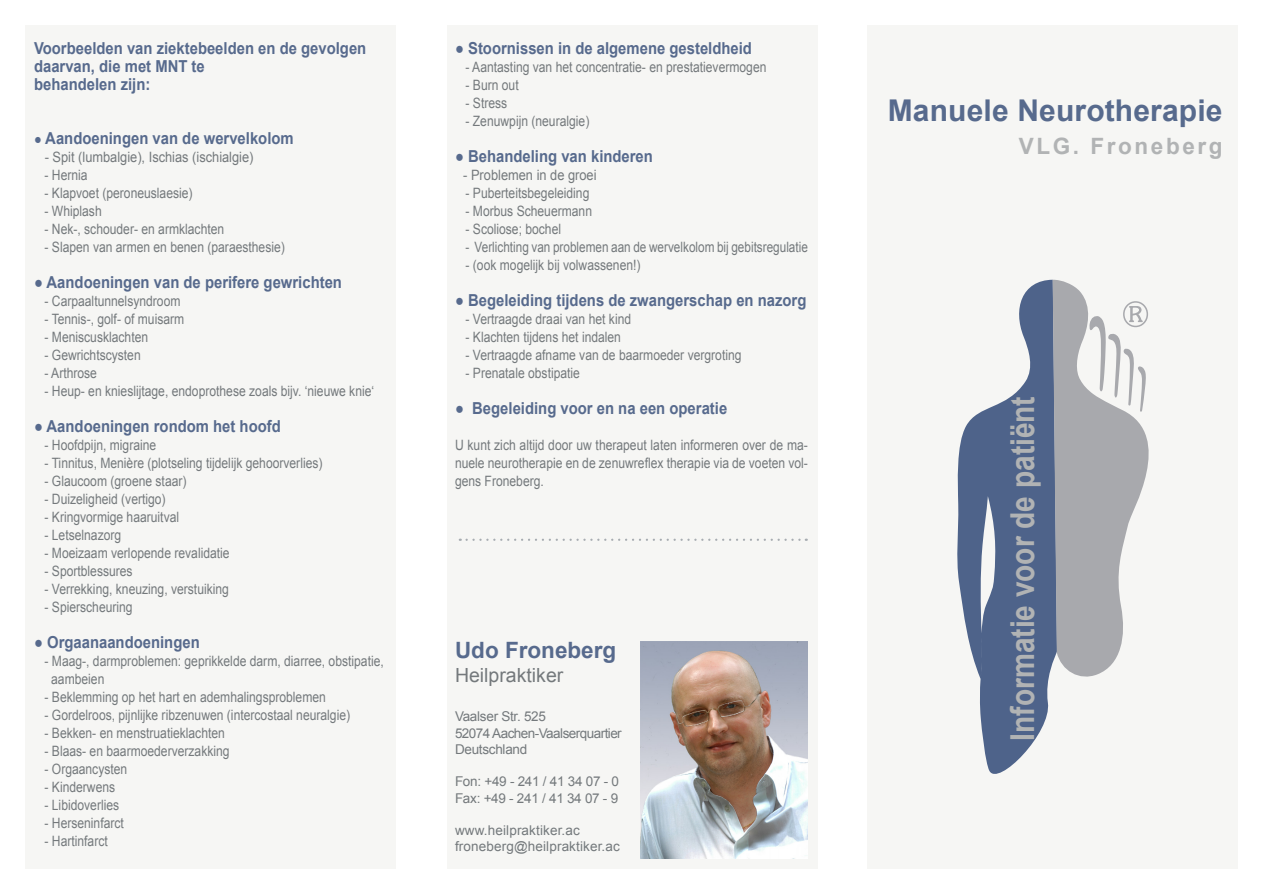
<style>
.page{position:relative;width:1263px;height:893px;background:#fff}
.page>*{position:absolute;margin:0;border:0;box-sizing:border-box;transform-origin:0 0}
.t1{font:700 33px "Arial";color:#b1b3b4;scale:.85 1}
.t2{font:700 30px "Arial";letter-spacing:.005em;color:#576a8d}
.t3{font:700 22.5px "Arial";letter-spacing:.115em;color:#b1b3b4}
.t4{font:700 22.5px "Arial";color:#576a8d}
.t5{font:19.5px "Arial";color:#74797c}
.t6{font:700 16.5px/18px "Arial";color:#576a8d;scale:.9 1}
.t7{font:14.25px/18px "Arial";color:#74797c;scale:.85 1}
.t8{font:14.25px "Arial";color:#74797c;scale:.83 1}
.t9{font:14.25px "Arial";color:#74797c;scale:.9 1}
.t10{font:13.5px/16.2px "Arial";letter-spacing:-.04em;color:#74797c}
.t11{font:13.5px/16.2px "Arial";letter-spacing:.01em;color:#74797c}
.t12{font:13.5px/16.2px "Arial";letter-spacing:-.02em;color:#74797c}
.s1{font-size:14.25px}
</style>
<div class="page">
<div style="left:25px;top:25px;width:370px;height:844px;background:#f6f6f4"></div>
<div style="left:447px;top:25px;width:371px;height:844px;background:#f6f6f4"></div>
<div style="left:867px;top:25px;width:371px;height:844px;background:#f6f6f4"></div>
<svg style="left:957px;top:280px;width:96px;height:494px;fill:#4e638a"></svg>
<svg style="left:1053px;top:280px;width:96px;height:397px;fill:#a8a9ad"></svg>
<svg style="left:1089px;top:301px;width:59px;height:111px"></svg>
<svg style="left:467px;top:539px;width:340px;height:2px"></svg>
<img style="left:641px;top:641px;width:167px;height:218px">
<p class="t6" style="left:34px;top:40px;width:371px">Voorbeelden van ziektebeelden en de gevolgen daarvan, die met MNT te<br>behandelen zijn:</p>
<p class="t6" style="left:34px;top:130px;width:290px"><span class="s1">●</span> Aandoeningen van de wervelkolom</p>
<p class="t9" style="left:45px;top:148px;width:234px">- Spit (lumbalgie), Ischias (ischialgie)</p>
<p class="t7" style="left:45px;top:166px;width:52px">- Hernia</p>
<p class="t7" style="left:45px;top:184px;width:176px">- Klapvoet (peroneuslaesie)</p>
<p class="t7" style="left:45px;top:202px;width:69px">- Whiplash</p>
<p class="t7" style="left:45px;top:220px;width:213px">- Nek-, schouder- en armklachten</p>
<p class="t7" style="left:45px;top:238px;width:284px">- Slapen van armen en benen (paraesthesie)</p>
<p class="t6" style="left:34px;top:274px;width:344px">● Aandoeningen van de perifere gewrichten</p>
<p class="t7" style="left:45px;top:292px;width:161px">- Carpaaltunnelsyndroom</p>
<p class="t7" style="left:45px;top:310px;width:166px">- Tennis-, golf- of muisarm</p>
<p class="t7" style="left:45px;top:328px;width:123px">- Meniscusklachten</p>
<p class="t7" style="left:45px;top:346px;width:115px">- Gewrichtscysten</p>
<p class="t7" style="left:45px;top:364px;width:63px">- Arthrose</p>
<p class="t7" style="left:45px;top:382px;width:389px">- Heup- en knieslijtage, endoprothese zoals bijv. ‘nieuwe knie‘</p>
<p class="t6" style="left:34px;top:418px;width:276px">● Aandoeningen rondom het hoofd</p>
<p class="t7" style="left:45px;top:436px;width:133px">- Hoofdpijn, migraine</p>
<p class="t7" style="left:45px;top:454px;width:329px">- Tinnitus, Menière (plotseling tijdelijk gehoorverlies)</p>
<p class="t7" style="left:45px;top:472px;width:169px">- Glaucoom (groene staar)</p>
<p class="t7" style="left:45px;top:490px;width:144px">- Duizeligheid (vertigo)</p>
<p class="t7" style="left:45px;top:508px;width:160px">- Kringvormige haaruitval</p>
<p class="t7" style="left:45px;top:526px;width:92px">- Letselnazorg</p>
<p class="t7" style="left:45px;top:544px;width:219px">- Moeizaam verlopende revalidatie</p>
<p class="t7" style="left:45px;top:562px;width:105px">- Sportblessures</p>
<p class="t7" style="left:45px;top:580px;width:218px">- Verrekking, kneuzing, verstuiking</p>
<p class="t7" style="left:45px;top:598px;width:105px">- Spierscheuring</p>
<p class="t6" style="left:34px;top:634px;width:186px">● Orgaanaandoeningen</p>
<p class="t7" style="left:51px;top:652px;width:393px;text-indent:-7px">- Maag-, darmproblemen: geprikkelde darm, diarree, obstipatie, aambeien</p>
<p class="t7" style="left:45px;top:688px;width:333px">- Beklemming op het hart en ademhalingsproblemen</p>
<p class="t7" style="left:45px;top:706px;width:361px">- Gordelroos, pijnlijke ribzenuwen (intercostaal neuralgie)</p>
<p class="t7" style="left:45px;top:724px;width:214px">- Bekken- en menstruatieklachten</p>
<p class="t7" style="left:45px;top:742px;width:219px">- Blaas- en baarmoederverzakking</p>
<p class="t7" style="left:45px;top:760px;width:99px">- Orgaancysten</p>
<p class="t7" style="left:45px;top:778px;width:85px">- Kinderwens</p>
<p class="t7" style="left:45px;top:796px;width:89px">- Libidoverlies</p>
<p class="t7" style="left:45px;top:814px;width:95px">- Herseninfarct</p>
<p class="t7" style="left:45px;top:832px;width:76px">- Hartinfarct</p>
<p class="t6" style="left:455px;top:40px;width:331px">● Stoornissen in de algemene gesteldheid</p>
<p class="t7" style="left:465px;top:58px;width:356px">- Aantasting van het concentratie- en prestatievermogen</p>
<p class="t7" style="left:465px;top:76px;width:64px">- Burn out</p>
<p class="t7" style="left:465px;top:94px;width:51px">- Stress</p>
<p class="t7" style="left:465px;top:112px;width:147px">- Zenuwpijn (neuralgie)</p>
<p class="t6" style="left:455px;top:148px;width:221px">● Behandeling van kinderen</p>
<p class="t9" style="left:463px;top:166px;width:150px">- Problemen in de groei</p>
<p class="t7" style="left:465px;top:184px;width:147px">- Puberteitsbegeleiding</p>
<p class="t7" style="left:465px;top:202px;width:150px">- Morbus Scheuermann</p>
<p class="t7" style="left:465px;top:220px;width:114px">- Scoliose; bochel</p>
<p class="t8" style="left:465px;top:238px;width:414px">- Verlichting van problemen aan de wervelkolom bij gebitsregulatie</p>
<p class="t7" style="left:465px;top:256px;width:207px">- (ook mogelijk bij volwassenen!)</p>
<p class="t6" style="left:455px;top:292px;width:392px">● Begeleiding tijdens de zwangerschap en nazorg</p>
<p class="t7" style="left:465px;top:310px;width:196px">- Vertraagde draai van het kind</p>
<p class="t7" style="left:465px;top:328px;width:184px">- Klachten tijdens het indalen</p>
<p class="t7" style="left:465px;top:346px;width:326px">- Vertraagde afname van de baarmoeder vergroting</p>
<p class="t7" style="left:465px;top:364px;width:136px">- Prenatale obstipatie</p>
<p class="t6" style="left:455px;top:400px;width:304px">● Begeleiding voor en na een operatie</p>
<p class="t7" style="left:455px;top:436px;width:417px;text-align:justify">U kunt zich altijd door uw therapeut laten informeren over de ma&shy;nuele neurotherapie en de zenuwreflex therapie via de voeten vol&shy;gens Froneberg.</p>
<h3 class="t4" style="left:455px;top:636px;width:163px">Udo Froneberg</h3>
<h3 class="t5" style="left:455px;top:662px;width:110px">Heilpraktiker</h3>
<p class="t10" style="left:455px;top:709px;width:168px">Vaalser Str. 525<br>52074 Aachen-Vaalserquartier<br>Deutschland</p>
<p class="t12" style="left:455px;top:774px;width:165px">Fon: +49 - 241 / 41 34 07 - 0<br>Fax: +49 - 241 / 41 34 07 - 9</p>
<p class="t11" style="left:455px;top:822px;width:166px">www.heilpraktiker.ac froneberg@heilpraktiker.ac</p>
<h2 class="t2" style="left:888px;top:91px;width:336px">Manuele Neurotherapie</h2>
<h3 class="t3" style="left:1019px;top:132px;width:205px">VLG. Froneberg</h3>
<h1 class="t1" style="left:1001px;top:741px;width:407px;rotate:-90deg">Informatie voor de patiënt</h1>
</div>
